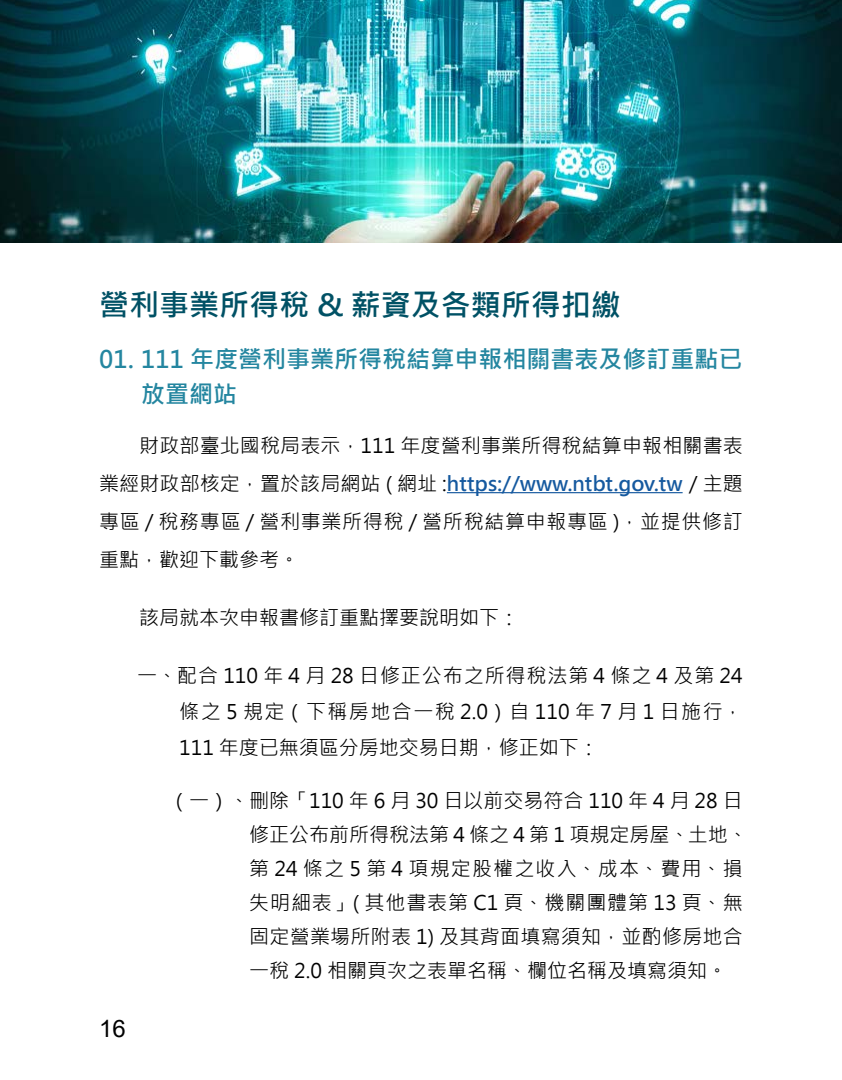
<style>
.page{position:relative;width:842px;height:1080px;background:#fff}
.page>*{position:absolute;margin:0;border:0;box-sizing:border-box;transform-origin:0 0}
.t1{font:700 30px "Microsoft Jheng Hei";color:#005165}
.t2{font:700 24px/34px "Microsoft Jheng Hei";color:#2486a0}
.t3{font:24px "Arial";color:#000}
.t4{font:20px/34px "Microsoft Jheng Hei";letter-spacing:.005em;color:#000;text-align:justify}
.s1{font-weight:700;color:#15599f}
</style>
<div class="page">
<hr style="left:447px;top:492px;width:236px;height:1px;background:#15599f">
<img style="left:0;top:0;width:842px;height:243px">
<h1 class="t1" style="left:99px;top:286px;width:523px">營利事業所得稅 &amp; 薪資及各類所得扣繳</h1>
<p class="t2" style="left:141px;top:343px;width:603px;text-indent:-42px">01. 111 年度營利事業所得稅結算申報相關書表及修訂重點已放置網站</p>
<p class="t4" style="left:99px;top:427px;width:645px;line-height:38px;text-indent:40px">財政部臺北國稅局表示，111 年度營利事業所得稅結算申報相關書表業經財政部核定，置於該局網站 ( 網址 :<span class="s1">https://www.ntbt.gov.tw</span> / 主題專區 / 稅務專區 / 營利事業所得稅 / 營所稅結算申報專區 )，並提供修訂重點，歡迎下載參考。</p>
<p class="t4" style="left:139px;top:601px;width:381px">該局就本次申報書修訂重點擇要說明如下：</p>
<p class="t4" style="left:179px;top:658px;width:565px;line-height:36px;text-indent:-42px">一、配合 110 年 4 月 28 日修正公布之所得稅法第 4 條之 4 及第 24條之 5 規定（下稱房地合一稅 2.0）自 110 年 7 月 1 日施行，111 年度已無須區分房地交易日期，修正如下：</p>
<p class="t4" style="left:249px;top:784px;width:500px;text-align:left;text-indent:-80px">（一）、刪除「110 年 6 月 30 日以前交易符合 110 年 4 月 28 日修正公布前所得稅法第 4 條之 4 第 1 項規定房屋、土地、第 24 條之 5 第 4 項規定股權之收入、成本、費用、損失明細表」( 其他書表第 C1 頁、機關團體第 13 頁、無固定營業場所附表 1) 及其背面填寫須知，並酌修房地合一稅 2.0 相關頁次之表單名稱、欄位名稱及填寫須知。</p>
<p class="t3" style="left:99px;top:1012px;width:28px">16</p>
</div>
